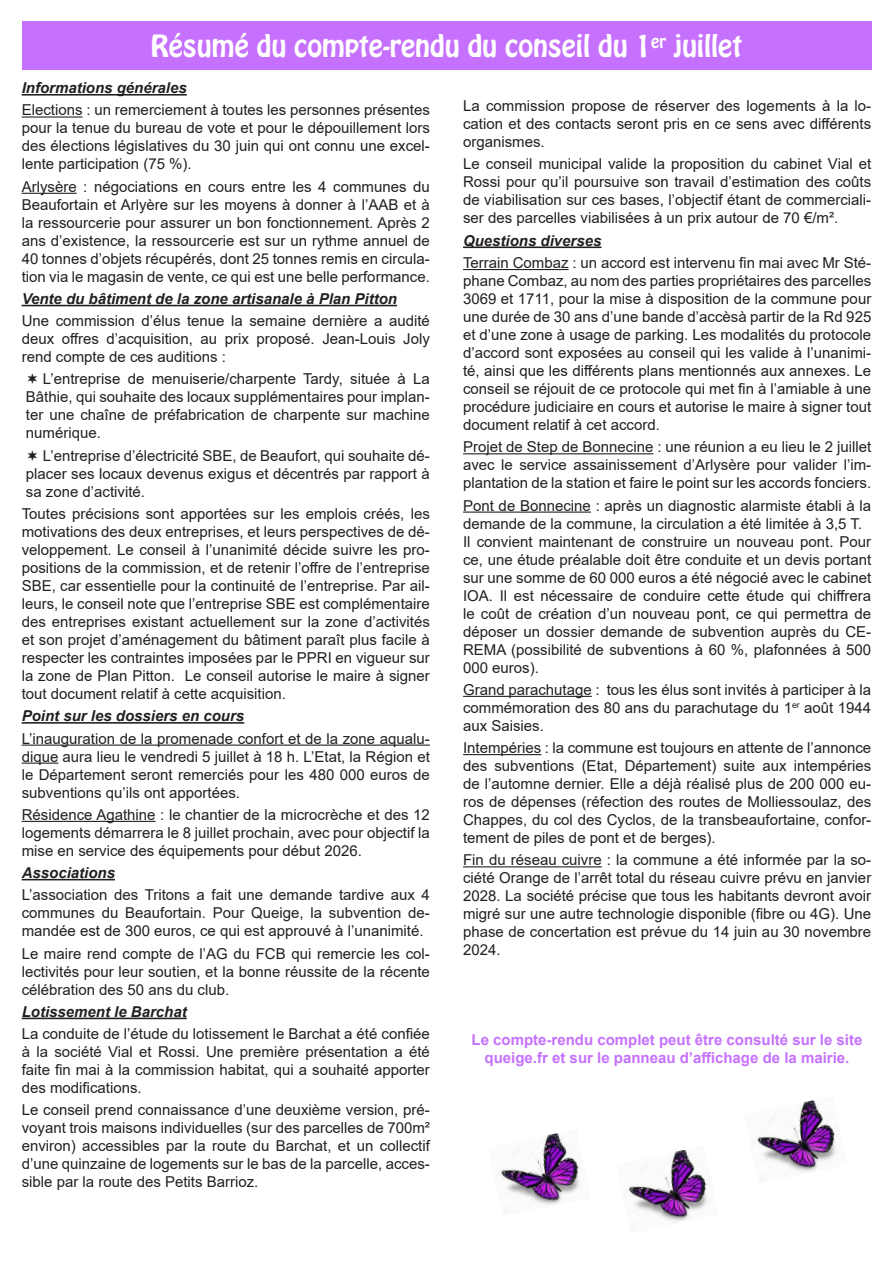
<style>
.page{position:relative;width:893px;height:1263px;background:#fff}
.page>*{position:absolute;margin:0;border:0;box-sizing:border-box;transform-origin:0 0}
.titre_orange{font:27px "Hobo Std";color:#fff}
.t1{font:15px/18px "Arial";color:#231f20;text-align:justify}
.t2{font:italic 700 15px "Arial";color:#231f20}
.t3{font:700 15px/18px "Arial";color:#c671fe;text-align:center}
</style>
<div class="page">
<img style="left:628px;top:1149px;width:81px;height:78px">
<img style="left:500px;top:1133px;width:81px;height:77px">
<img style="left:756px;top:1100px;width:81px;height:72px">
<div style="left:22px;top:21px;width:849px;height:49px;background:#c671fe"></div>
<hr style="left:22px;top:94px;width:165px;height:2px;background:#231f20">
<hr style="left:22px;top:116px;width:61px;height:2px;background:#231f20">
<hr style="left:22px;top:193px;width:55px;height:1px;background:#231f20">
<hr style="left:22px;top:305px;width:375px;height:1px;background:#231f20">
<hr style="left:22px;top:722px;width:222px;height:2px;background:#231f20">
<hr style="left:22px;top:744px;width:408px;height:2px;background:#231f20">
<hr style="left:22px;top:762px;width:36px;height:2px;background:#231f20">
<hr style="left:22px;top:821px;width:134px;height:1px;background:#231f20">
<hr style="left:22px;top:879px;width:93px;height:1px;background:#231f20">
<hr style="left:22px;top:1018px;width:165px;height:1px;background:#231f20">
<hr style="left:463px;top:246px;width:138px;height:2px;background:#231f20">
<hr style="left:463px;top:269px;width:106px;height:1px;background:#231f20">
<hr style="left:463px;top:453px;width:190px;height:1px;background:#231f20">
<hr style="left:463px;top:511px;width:128px;height:2px;background:#231f20">
<hr style="left:463px;top:696px;width:129px;height:1px;background:#231f20">
<hr style="left:463px;top:754px;width:78px;height:1px;background:#231f20">
<hr style="left:463px;top:866px;width:139px;height:1px;background:#231f20">
<p class="titre_orange" style="left:151px;top:27px;width:593px">Résumé du compte-rendu du conseil du 1<sup>er</sup> juillet</p>
<p class="t2" style="left:22px;top:78px;width:167px">Informations générales</p>
<p class="t1" style="left:22px;top:101px;width:410px">Elections : un remerciement à toutes les personnes présentes pour la tenue du bureau de vote et pour le dépouillement lors des élections législatives du 30 juin qui ont connu une excel&shy;lente participation (75 %).</p>
<p class="t1" style="left:22px;top:177px;width:410px">Arlysère : négociations en cours entre les 4 communes du Beaufortain et Arlyère sur les moyens à donner à l’AAB et à la ressourcerie pour assurer un bon fonctionnement. Après 2 ans d’existence, la ressourcerie est sur un rythme annuel de 40 tonnes d’objets récupérés, dont 25 tonnes remis en circula&shy;tion via le magasin de vente, ce qui est une belle performance.</p>
<p class="t2" style="left:22px;top:289px;width:377px">Vente du bâtiment de la zone artisanale à Plan Pitton</p>
<p class="t1" style="left:22px;top:312px;width:410px">Une commission d’élus tenue la semaine dernière a audité deux offres d’acquisition, au prix proposé. Jean-Louis Joly rend compte de ces auditions :</p>
<p class="t1" style="left:26px;top:370px;width:405px;text-indent:17px">L’entreprise de menuiserie/charpente Tardy, située à La Bâthie, qui souhaite des locaux supplémentaires pour implan&shy;ter une chaîne de préfabrication de charpente sur machine numérique.</p>
<p class="t1" style="left:26px;top:446px;width:405px;text-indent:17px">L’entreprise d’électricité SBE, de Beaufort, qui souhaite dé&shy;placer ses locaux devenus exigus et décentrés par rapport à sa zone d’activité.</p>
<p class="t1" style="left:22px;top:505px;width:410px">Toutes précisions sont apportées sur les emplois créés, les motivations des deux entreprises, et leurs perspectives de dé&shy;veloppement. Le conseil à l’unanimité décide suivre les pro&shy;positions de la commission, et de retenir l’offre de l’entreprise SBE, car essentielle pour la continuité de l’entreprise. Par ail&shy;leurs, le conseil note que l’entreprise SBE est complémentaire des entreprises existant actuellement sur la zone d’activités et son projet d’aménagement du bâtiment paraît plus facile à respecter les contraintes imposées par le PPRI en vigueur sur la zone de Plan Pitton. Le conseil autorise le maire à signer tout document relatif à cette acquisition.</p>
<p class="t2" style="left:22px;top:706px;width:224px">Point sur les dossiers en cours</p>
<p class="t1" style="left:22px;top:729px;width:410px">L’inauguration de la promenade confort et de la zone aqualu&shy;dique aura lieu le vendredi 5 juillet à 18 h. L’Etat, la Région et le Département seront remerciés pour les 480 000 euros de subventions qu’ils ont apportées.</p>
<p class="t1" style="left:22px;top:805px;width:410px">Résidence Agathine : le chantier de la microcrèche et des 12 logements démarrera le 8 juillet prochain, avec pour objectif la mise en service des équipements pour début 2026.</p>
<p class="t2" style="left:22px;top:863px;width:95px">Associations</p>
<p class="t1" style="left:22px;top:886px;width:410px">L’association des Tritons a fait une demande tardive aux 4 communes du Beaufortain. Pour Queige, la subvention de&shy;mandée est de 300 euros, ce qui est approuvé à l’unanimité.</p>
<p class="t1" style="left:22px;top:944px;width:410px">Le maire rend compte de l’AG du FCB qui remercie les col&shy;lectivités pour leur soutien, et la bonne réussite de la récente célébration des 50 ans du club.</p>
<p class="t2" style="left:22px;top:1001px;width:167px">Lotissement le Barchat</p>
<p class="t1" style="left:22px;top:1025px;width:410px">La conduite de l’étude du lotissement le Barchat a été confiée à la société Vial et Rossi. Une première présentation a été faite fin mai à la commission habitat, qui a souhaité apporter des modifications.</p>
<p class="t1" style="left:22px;top:1101px;width:410px">Le conseil prend connaissance d’une deuxième version, pré&shy;voyant trois maisons individuelles (sur des parcelles de 700m² environ) accessibles par la route du Barchat, et un collectif d’une quinzaine de logements sur le bas de la parcelle, acces&shy;sible par la route des Petits Barrioz.</p>
<p class="t1" style="left:463px;top:97px;width:410px">La commission propose de réserver des logements à la lo&shy;cation et des contacts seront pris en ce sens avec différents organismes.</p>
<p class="t1" style="left:463px;top:155px;width:410px">Le conseil municipal valide la proposition du cabinet Vial et Rossi pour qu’il poursuive son travail d’estimation des coûts de viabilisation sur ces bases, l’objectif étant de commerciali&shy;ser des parcelles viabilisées à un prix autour de 70 €/m².</p>
<p class="t2" style="left:463px;top:230px;width:140px">Questions diverses</p>
<p class="t1" style="left:463px;top:254px;width:410px">Terrain Combaz : un accord est intervenu fin mai avec Mr Sté&shy;phane Combaz, au nom des parties propriétaires des parcelles 3069 et 1711, pour la mise à disposition de la commune pour une durée de 30 ans d’une bande d’accèsà partir de la Rd 925 et d’une zone à usage de parking. Les modalités du protocole d’accord sont exposées au conseil qui les valide à l’unanimi&shy;té, ainsi que les différents plans mentionnés aux annexes. Le conseil se réjouit de ce protocole qui met fin à l’amiable à une procédure judiciaire en cours et autorise le maire à signer tout document relatif à cet accord.</p>
<p class="t1" style="left:463px;top:438px;width:410px">Projet de Step de Bonnecine : une réunion a eu lieu le 2 juillet avec le service assainissement d’Arlysère pour valider l’im&shy;plantation de la station et faire le point sur les accords fonciers.</p>
<p class="t1" style="left:463px;top:496px;width:410px">Pont de Bonnecine : après un diagnostic alarmiste établi à la demande de la commune, la circulation a été limitée à 3,5 T.</p>
<p class="t1" style="left:463px;top:532px;width:410px">Il convient maintenant de construire un nouveau pont. Pour ce, une étude préalable doit être conduite et un devis portant sur une somme de 60 000 euros a été négocié avec le cabinet IOA. Il est nécessaire de conduire cette étude qui chiffrera le coût de création d’un nouveau pont, ce qui permettra de déposer un dossier demande de subvention auprès du CE-REMA (possibilité de subventions à 60 %, plafonnées à 500<br>000 euros).</p>
<p class="t1" style="left:463px;top:680px;width:410px">Grand parachutage : tous les élus sont invités à participer à la commémoration des 80 ans du parachutage du 1<sup>er</sup> août 1944 aux Saisies.</p>
<p class="t1" style="left:463px;top:739px;width:410px">Intempéries : la commune est toujours en attente de l’annonce des subventions (Etat, Département) suite aux intempéries de l’automne dernier. Elle a déjà réalisé plus de 200 000 eu&shy;ros de dépenses (réfection des routes de Molliessoulaz, des Chappes, du col des Cyclos, de la transbeaufortaine, confor&shy;tement de piles de pont et de berges).</p>
<p class="t1" style="left:463px;top:851px;width:410px">Fin du réseau cuivre : la commune a été informée par la so&shy;ciété Orange de l’arrêt total du réseau cuivre prévu en janvier 2028. La société précise que tous les habitants devront avoir migré sur une autre technologie disponible (fibre ou 4G). Une phase de concertation est prévue du 14 juin au 30 novembre 2024.</p>
<p class="t3" style="left:471px;top:1031px;width:392px">Le compte-rendu complet peut être consulté sur le site queige.fr et sur le panneau d’affichage de la mairie.</p>
</div>
